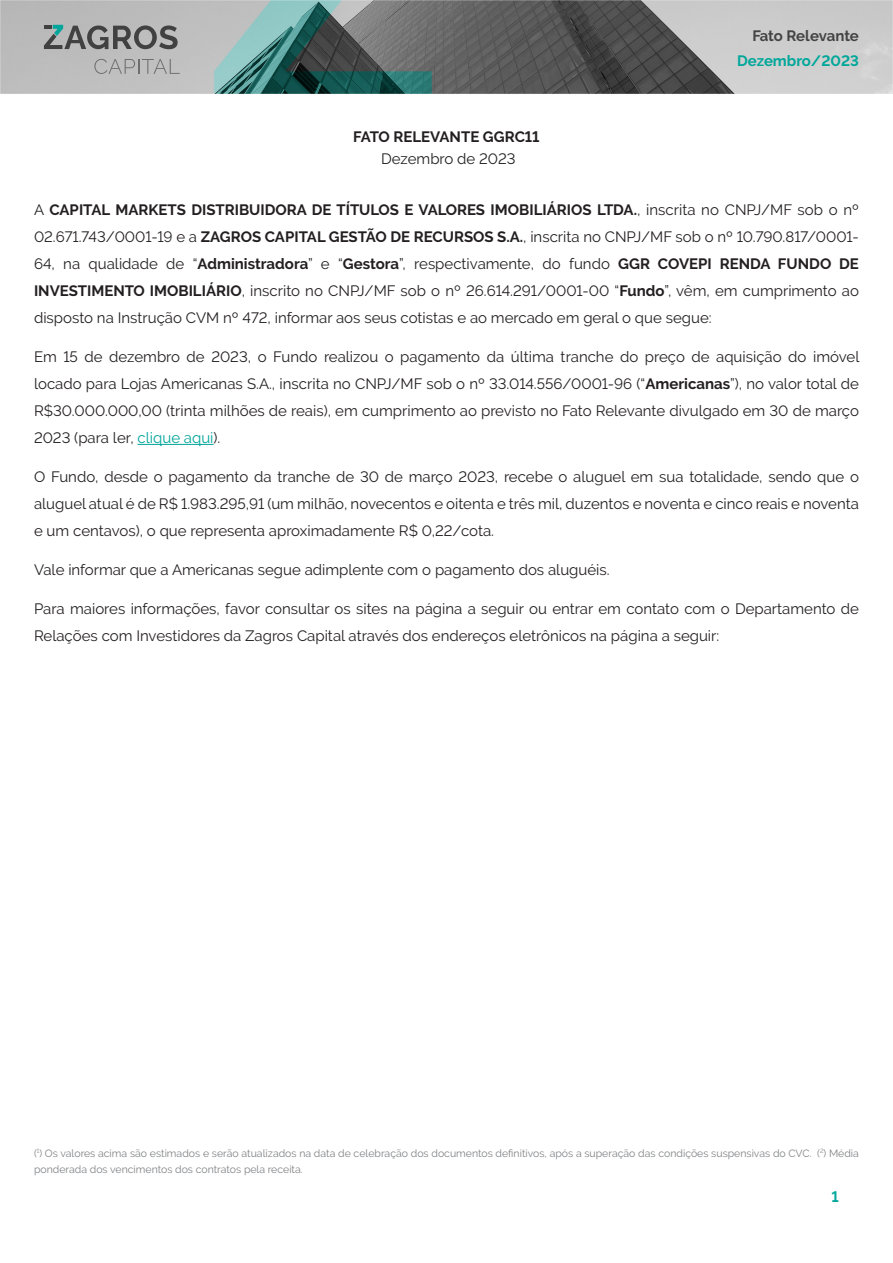
<style>
.page{position:relative;width:893px;height:1263px;background:#fff}
.page>*{position:absolute;margin:0;border:0;box-sizing:border-box;transform-origin:0 0}
.t1{font:15px/27px "Raleway";color:#231f20;text-align:justify}
.t2{font:700 15px "Raleway";color:#231f20}
.t3{font:700 15px "Raleway";color:#00a79a}
.t4{font:700 15px "Raleway";letter-spacing:-.015em;color:#444}
.t5{font:10.5px/15.8px "Raleway";color:#808285}
.s1{font-weight:700}
.s2{color:#00a59b}
</style>
<div class="page">
<img style="left:0;top:0;width:893px;height:445px">
<svg style="left:94px;top:59px;width:86px;height:15px"></svg>
<svg style="left:44px;top:25px;width:134px;height:24px;background:#828686"></svg>
<hr style="left:138px;top:444px;width:76px;height:1px;background:#00a59b">
<p class="t2" style="left:353px;top:128px;width:188px">FATO RELEVANTE GGRC11</p>
<p class="t1" style="left:381px;top:145px;width:136px">Dezembro de 2023</p>
<p class="t4" style="left:752px;top:28px;width:108px">Fato Relevante</p>
<p class="t3" style="left:737px;top:53px;width:123px">Dezembro/2023</p>
<p class="t1" style="left:34px;top:196px;width:826px">A <span class="s1">CAPITAL MARKETS DISTRIBUIDORA DE TÍTULOS E VALORES IMOBILIÁRIOS LTDA.</span>, inscrita no CNPJ/MF sob o nº 02.671.743/0001-19 e a <span class="s1">ZAGROS CAPITAL GESTÃO DE RECURSOS S.A.</span>, inscrita no CNPJ/MF sob o nº 10.790.817/0001- 64, na qualidade de “<span class="s1">Administradora</span>” e “<span class="s1">Gestora</span>”, respectivamente, do fundo <span class="s1">GGR COVEPI RENDA FUNDO DE INVESTIMENTO IMOBILIÁRIO</span>, inscrito no CNPJ/MF sob o nº 26.614.291/0001-00 “<span class="s1">Fundo</span>”, vêm, em cumprimento ao disposto na Instrução CVM nº 472, informar aos seus cotistas e ao mercado em geral o que segue:</p>
<p class="t1" style="left:34px;top:343px;width:827px">Em 15 de dezembro de 2023, o Fundo realizou o pagamento da última tranche do preço de aquisição do imóvel locado para Lojas Americanas S.A., inscrita no CNPJ/MF sob o nº 33.014.556/0001-96 (“<span class="s1">Americanas</span>”), no valor total de R$30.000.000,00 (trinta milhões de reais), em cumprimento ao previsto no Fato Relevante divulgado em 30 de março 2023 (para ler, <span class="s2">clique aqui</span>).</p>
<p class="t1" style="left:34px;top:463px;width:826px">O Fundo, desde o pagamento da tranche de 30 de março 2023, recebe o aluguel em sua totalidade, sendo que o aluguel atual é de R$ 1.983.295,91 (um milhão, novecentos e oitenta e três mil, duzentos e noventa e cinco reais e noventa e um centavos), o que representa aproximadamente R$ 0,22/cota.</p>
<p class="t1" style="left:34px;top:556px;width:577px">Vale informar que a Americanas segue adimplente com o pagamento dos aluguéis.</p>
<p class="t1" style="left:34px;top:595px;width:826px">Para maiores informações, favor consultar os sites na página a seguir ou entrar em contato com o Departamento de<br>Relações com Investidores da Zagros Capital através dos endereços eletrônicos na página a seguir:</p>
<p class="t5" style="left:34px;top:1145px;width:826px">(<sup>1</sup>) Os valores acima são estimados e serão atualizados na data de celebração dos documentos definitivos, após a superação das condições suspensivas do CVC. (<sup>2</sup>) Média ponderada dos vencimentos dos contratos pela receita.</p>
<p class="t3" style="left:832px;top:1188px;width:9px">1</p>
</div>
